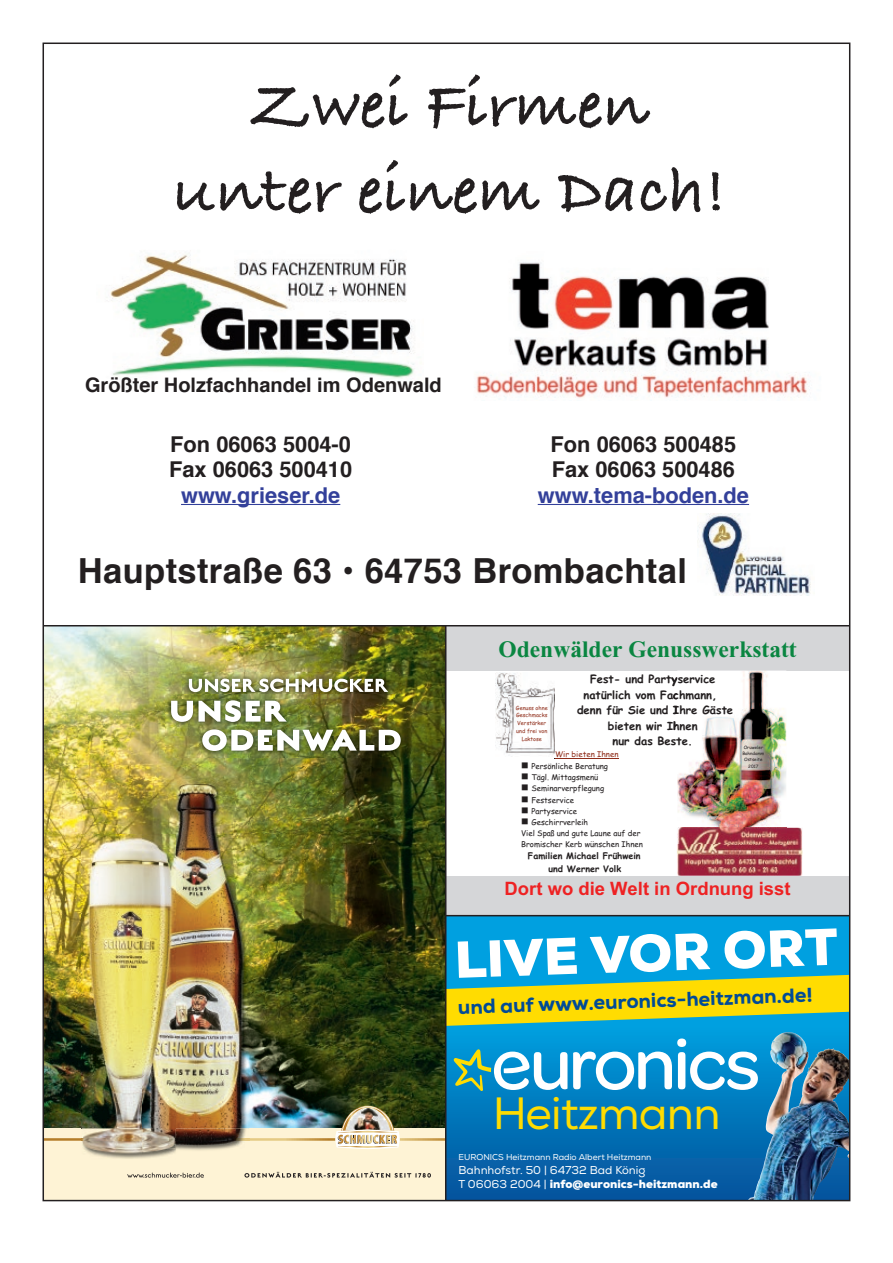
<style>
.page{position:relative;width:893px;height:1263px;background:#fff}
.page>*{position:absolute;margin:0;border:0;box-sizing:border-box;transform-origin:0 0}
.t1{font:700 69.15px/85.5px "Bradley Hand ITCTT";color:#231f20;text-align:center}
.t2{font:900 50.25px "Euronics";color:#fff}
.t3{font:45.15px "Euronics";letter-spacing:-.02em;color:#ffdc01}
.t4{font:700 34.5px "Helvetica";letter-spacing:.01em;color:#231f20}
.t5{font:700 23.55px "Times New Roman";color:#0a8641}
.t6{font:700 21.75px/25.5px "Helvetica";color:#231f20}
.t7{font:700 21.75px "Helvetica";color:#33409a}
.t8{font:800 20.1px "Euronics";color:#014b97}
.t9{font:700 19.95px "Helvetica";color:#231f20}
.t10{font:700 18.45px "Arial";color:#ee2223}
.t11{font:11.4px/14.2px "Euronics";color:#fff}
.t12{font:700 11.25px/15.6px "Comic Sans MS";color:#231f20;text-align:center}
.t13{font:700 9px/12.5px "Comic Sans MS";color:#231f20;text-align:center}
.t14{font:8.55px "Euronics";color:#fff}
.t15{font:7.8px "Comic Sans MS";color:#231f20}
.t16{font:7.8px "Comic Sans MS";color:#8f2d1a}
.t17{font:5.55px/7.8px "Comic Sans MS";color:#8f2d1a;text-align:center}
.t18{font:4.5px/6.3px "Comic Sans MS";color:#231f20;text-align:center}
.s1{font-weight:900}
</style>
<div class="page">
<div style="left:446px;top:626px;width:403px;height:44px;background:#d5d6d8"></div>
<div style="left:446px;top:876px;width:403px;height:40px;background:#d5d6d8"></div>
<hr style="left:555px;top:758px;width:63px;height:1px;background:#8f2d1a">
<img style="left:496px;top:673px;width:59px;height:82px">
<img style="left:677px;top:828px;width:125px;height:48px">
<img style="left:677px;top:670px;width:109px;height:174px">
<img style="left:677px;top:674px;width:38px;height:12px">
<img style="left:677px;top:690px;width:43px;height:10px">
<img style="left:677px;top:705px;width:56px;height:10px">
<img style="left:677px;top:721px;width:20px;height:9px">
<img style="left:677px;top:737px;width:14px;height:9px">
<svg style="left:446px;top:916px;width:401px;height:282px;background:#0c7dba"></svg>
<svg style="left:446px;top:969px;width:401px;height:58px;background:#a1c552"></svg>
<img style="left:770px;top:1032px;width:18px;height:22px">
<svg style="left:454px;top:1038px;width:304px;height:53px"></svg>
<img style="left:46px;top:626px;width:399px;height:480px">
<div style="left:43px;top:1128px;width:403px;height:73px;background:#fef3d5"></div>
<img style="left:183px;top:672px;width:211px;height:26px">
<svg style="left:189px;top:679px;width:199px;height:13px"></svg>
<img style="left:165px;top:694px;width:73px;height:42px">
<img style="left:237px;top:698px;width:146px;height:31px">
<img style="left:383px;top:694px;width:24px;height:63px">
<img style="left:165px;top:736px;width:218px;height:21px">
<svg style="left:171px;top:700px;width:116px;height:22px"></svg>
<img style="left:202px;top:729px;width:199px;height:22px">
<svg style="left:244px;top:1172px;width:187px;height:5px"></svg>
<svg style="left:127px;top:1172px;width:77px;height:5px"></svg>
<img style="left:82px;top:783px;width:138px;height:376px">
<img style="left:143px;top:780px;width:106px;height:326px">
<img style="left:82px;top:835px;width:94px;height:271px">
<img style="left:46px;top:1106px;width:399px;height:43px">
<img style="left:345px;top:1108px;width:45px;height:22px">
<hr style="left:445px;top:626px;width:1px;height:574px;background:#231f20">
<hr style="left:43px;top:625px;width:807px;height:1px;background:#231f20">
<hr style="left:446px;top:915px;width:404px;height:1px;background:#231f20">
<img style="left:699px;top:514px;width:112px;height:81px">
<hr style="left:181px;top:504px;width:159px;height:1px;background:#33409a">
<hr style="left:538px;top:504px;width:211px;height:1px;background:#33409a">
<img style="left:476px;top:262px;width:331px;height:138px">
<img style="left:110px;top:254px;width:305px;height:124px">
<h1 class="t1" style="left:173px;top:60px;width:555px">Zwei Firmen unter einem Dach!</h1>
<h3 class="t9" style="left:85px;top:369px;width:358px">Grš§ter Holzfachhandel im Odenwald</h3>
<h3 class="t6" style="left:169px;top:432px;width:185px">Fon 06063 5004-0<br>Fax 06063 500410</h3>
<h3 class="t7" style="left:181px;top:478px;width:161px">www.grieser.de</h3>
<h3 class="t6" style="left:551px;top:432px;width:187px">Fon 06063 500485<br>Fax 06063 500486</h3>
<h3 class="t7" style="left:538px;top:478px;width:213px">www.tema-boden.de</h3>
<h3 class="t4" style="left:78px;top:543px;width:610px">Hauptstra§e 63 ¥ 64753 Brombachtal</h3>
<h3 class="t5" style="left:498px;top:636px;width:300px">Odenwälder Genusswerkstatt</h3>
<h3 class="t12" style="left:577px;top:671px;width:158px">Fest- und Partyservice natürlich vom Fachmann,, denn für Sie und Ihre Gäste bieten wir Ihnen<br>nur das Beste.</h3>
<p class="t16" style="left:555px;top:749px;width:65px">Wir bieten Ihnen</p>
<p class="t15" style="left:531px;top:760px;width:78px">Persönliche Beratung</p>
<p class="t15" style="left:531px;top:771px;width:68px">Tägl. Mittagsmenü</p>
<p class="t15" style="left:531px;top:783px;width:74px">Seminarverpflegung</p>
<p class="t15" style="left:531px;top:794px;width:44px">Festservice</p>
<p class="t15" style="left:531px;top:805px;width:47px">Partyservice</p>
<p class="t15" style="left:531px;top:817px;width:58px">Geschirrverleih</p>
<p class="t15" style="left:521px;top:828px;width:121px">Viel Spaß und gute Laune auf der</p>
<p class="t15" style="left:521px;top:839px;width:123px">Bromischer Kerb wünschen Ihnen</p>
<p class="t13" style="left:528px;top:849px;width:114px">Familien Michael Frühwein und Werner Volk</p>
<h3 class="t10" style="left:505px;top:876px;width:288px">Dort wo die Welt in Ordnung isst</h3>
<p class="t17" style="left:516px;top:703px;width:33px">Genuss ohne<br>Geschmacks<br>Verstärker und frei von<br>Laktose</p>
<p class="t18" style="left:742px;top:744px;width:23px">Oruweler<br>Bahndamm<br>Ostseite<br>2017</p>
<h2 class="t2" style="left:453px;top:927px;width:385px;rotate:-2deg">LIVE VOR ORT</h2>
<h3 class="t8" style="left:458px;top:994px;width:356px;rotate:-2deg">und auf www.euronics-heitzman.de!</h3>
<h3 class="t3" style="left:493px;top:1086px;width:229px">Heitzmann</h3>
<p class="t14" style="left:459px;top:1152px;width:194px">EURONICS Heitzmann Radio Albert Heitzmann</p>
<h3 class="t11" style="left:459px;top:1163px;width:261px">Bahnhofstr. 50 | 64732 Bad König<br>T 06063 2004 | <span class="s1">info@euronics-heitzmann.de</span></h3>
</div>
